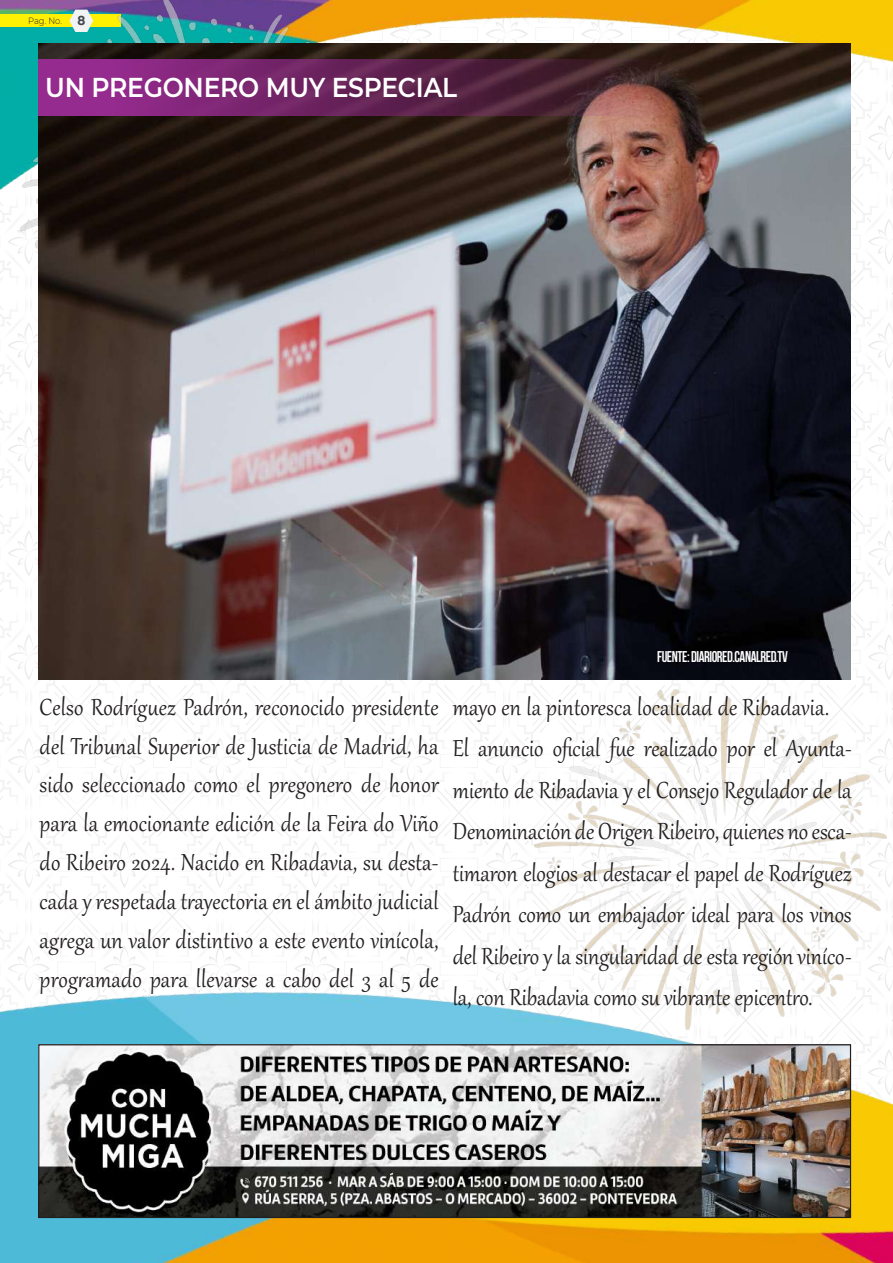
<style>
.page{position:relative;width:893px;height:1263px;background:#fff}
.page>*{position:absolute;margin:0;border:0;box-sizing:border-box;transform-origin:0 0}
.t1{font:28.5px/38.8px "Gabriola";color:#231f20;text-align:justify;scale:.92 1}
.t2{font:600 27.15px "Montserrat";letter-spacing:-.01em;color:#fff;scale:.92 1}
.t3{font:700 15.6px "Bebas Neue";letter-spacing:-.03em;color:#fff;scale:.92 1}
.t4{font:300 9px "Montserrat";color:#231f20;scale:.92 1}
.s1{font-weight:700;font-size:12.9px;color:#43474e}
</style>
<div class="page">
<img style="left:0;top:226px;width:893px;height:509px">
<img style="left:0;top:0;width:893px;height:226px">
<div style="left:0;top:15px;width:121px;height:12px;background:#fff101"></div>
<img style="left:0;top:735px;width:893px;height:528px">
<img style="left:20px;top:0;width:345px;height:358px">
<img style="left:534px;top:689px;width:352px;height:340px">
<img style="left:39px;top:44px;width:812px;height:635px">
<svg style="left:38px;top:59px;width:792px;height:56px;background:#642a52"></svg>
<img style="left:40px;top:1046px;width:809px;height:170px">
<div style="left:38px;top:1044px;width:813px;height:174px;border:1px solid #231f20"></div>
<p class="t4" style="left:28px;top:15px;width:64px">Pag. No. <span class="s1">8</span></p>
<p class="t2" style="left:45px;top:68px;width:449px">UN PREGONERO MUY ESPECIAL</p>
<p class="t3" style="left:657px;top:648px;width:143px">FUENTE: DIARIORED.CANALRED.TV</p>
<p class="t1" style="left:40px;top:685px;width:435px">Celso Rodríguez Padrón, reconocido presidente del Tribunal Superior de Justicia de Madrid, ha sido seleccionado como el pregonero de honor para la emocionante edición de la Feira do Viño do Ribeiro 2024. Nacido en Ribadavia, su desta&shy;cada y respetada trayectoria en el ámbito judicial agrega un valor distintivo a este evento vinícola, programado para llevarse a cabo del 3 al 5 de</p>
<p class="t1" style="left:453px;top:684px;width:435px;line-height:41.5px;text-align:left">mayo en la pintoresca localidad de Ribadavia.<br>El anuncio oficial fue realizado por el Ayunta&shy;miento de Ribadavia y el Consejo Regulador de la Denominación de Origen Ribeiro, quienes no esca&shy;timaron elogios al destacar el papel de Rodríguez Padrón como un embajador ideal para los vinos del Ribeiro y la singularidad de esta región viníco&shy;la, con Ribadavia como su vibrante epicentro.</p>
</div>
